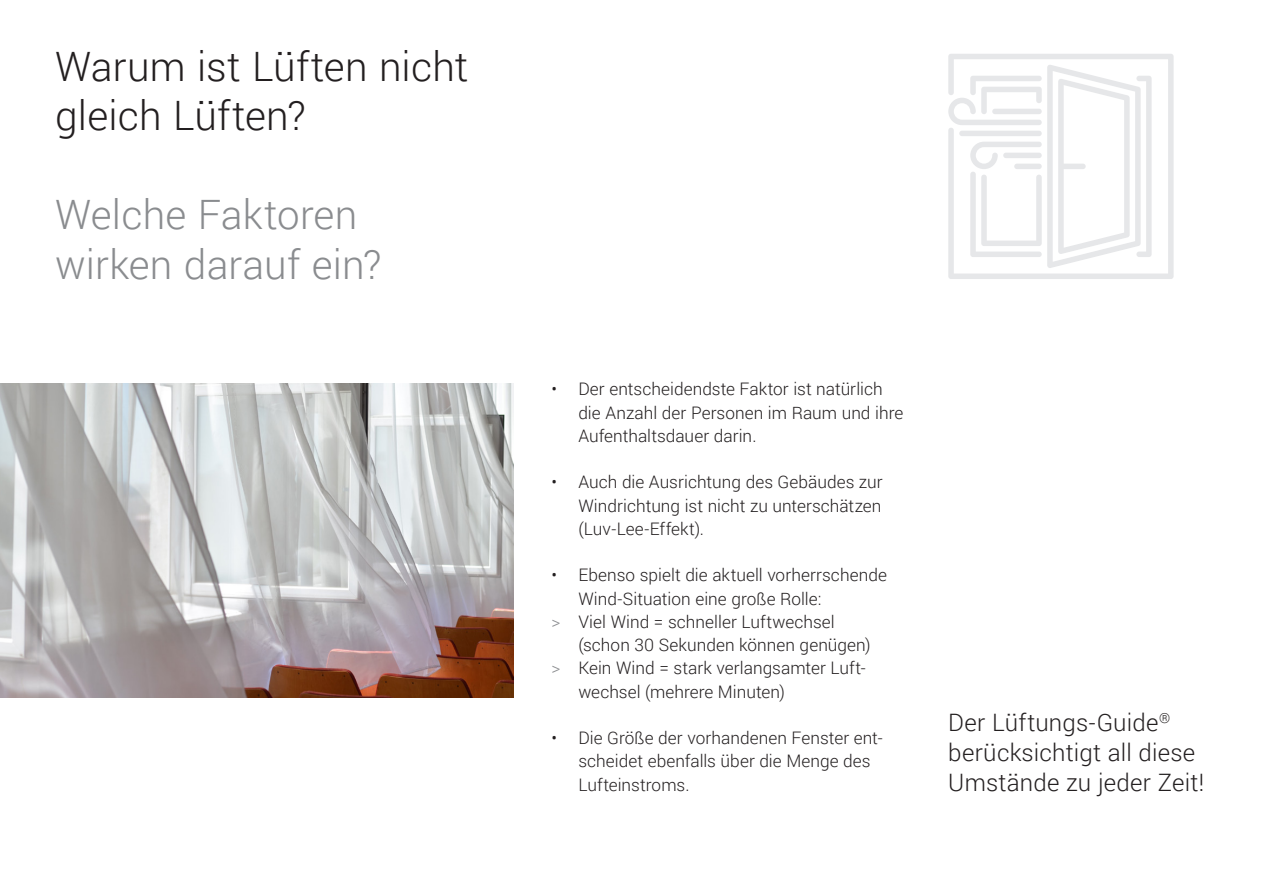
<style>
.page{position:relative;width:1263px;height:893px;background:#fff}
.page>*{position:absolute;margin:0;border:0;box-sizing:border-box;transform-origin:0 0}
.t1{font:300 40.5px "Roboto";letter-spacing:.005em;color:#231f20}
.t2{font:300 40.5px "Roboto";letter-spacing:.005em;color:#8a8c8f}
.t3{font:300 24px/30px "Roboto";letter-spacing:.01em;color:#231f20}
.t4{font:300 17.25px/23.2px "Roboto";letter-spacing:.005em;color:#231f20}
.s1{color:#8a8c8f}
</style>
<div class="page">
<img style="left:0;top:384px;width:513px;height:314px">
<svg style="left:948px;top:54px;width:225px;height:225px"></svg>
<svg style="left:948px;top:64px;width:203px;height:204px"></svg>
<div style="left:1003px;top:153px;width:39px;height:5px;background:#e6e7e9;border-radius:3px"></div>
<div style="left:992px;top:109px;width:50px;height:5px;background:#e6e7e9;border-radius:3px"></div>
<div style="left:1014px;top:164px;width:28px;height:5px;background:#e6e7e9;border-radius:3px"></div>
<p class="t1" style="left:55px;top:38px;width:414px">Warum ist Lüften nicht</p>
<p class="t1" style="left:55px;top:88px;width:252px">gleich Lüften?</p>
<p class="t2" style="left:55px;top:187px;width:304px">Welche Faktoren</p>
<p class="t2" style="left:55px;top:236px;width:328px">wirken darauf ein?</p>
<p class="t4" style="left:578px;top:377px;width:326px;text-indent:-27px">• Der entscheidendste Faktor ist natürlich die Anzahl der Personen im Raum und ihre<br>Aufenthaltsdauer darin.</p>
<p class="t4" style="left:578px;top:470px;width:306px;text-align:justify;text-indent:-27px">• Auch die Ausrichtung des Gebäudes zur Windrichtung ist nicht zu unterschätzen (Luv-Lee-Effekt).</p>
<p class="t4" style="left:578px;top:563px;width:310px;text-indent:-27px">• Ebenso spielt die aktuell vorherrschende<br>Wind-Situation eine große Rolle:</p>
<p class="t4" style="left:578px;top:609px;width:294px;text-indent:-27px"><span class="s1">&gt;</span> Viel Wind = schneller Luftwechsel (schon 30 Sekunden können genügen)</p>
<p class="t4" style="left:578px;top:656px;width:289px;text-indent:-27px"><span class="s1">&gt;</span> Kein Wind = stark verlangsamter Luft&shy;wechsel (mehrere Minuten)</p>
<p class="t4" style="left:578px;top:726px;width:306px;text-indent:-27px">• Die Größe der vorhandenen Fenster ent&shy;scheidet ebenfalls über die Menge des<br>Lufteinstroms.</p>
<p class="t3" style="left:948px;top:707px;width:257px">Der Lüftungs-Guide<sup>® </sup>berücksichtigt all diese<br>Umstände zu jeder Zeit!</p>
</div>
